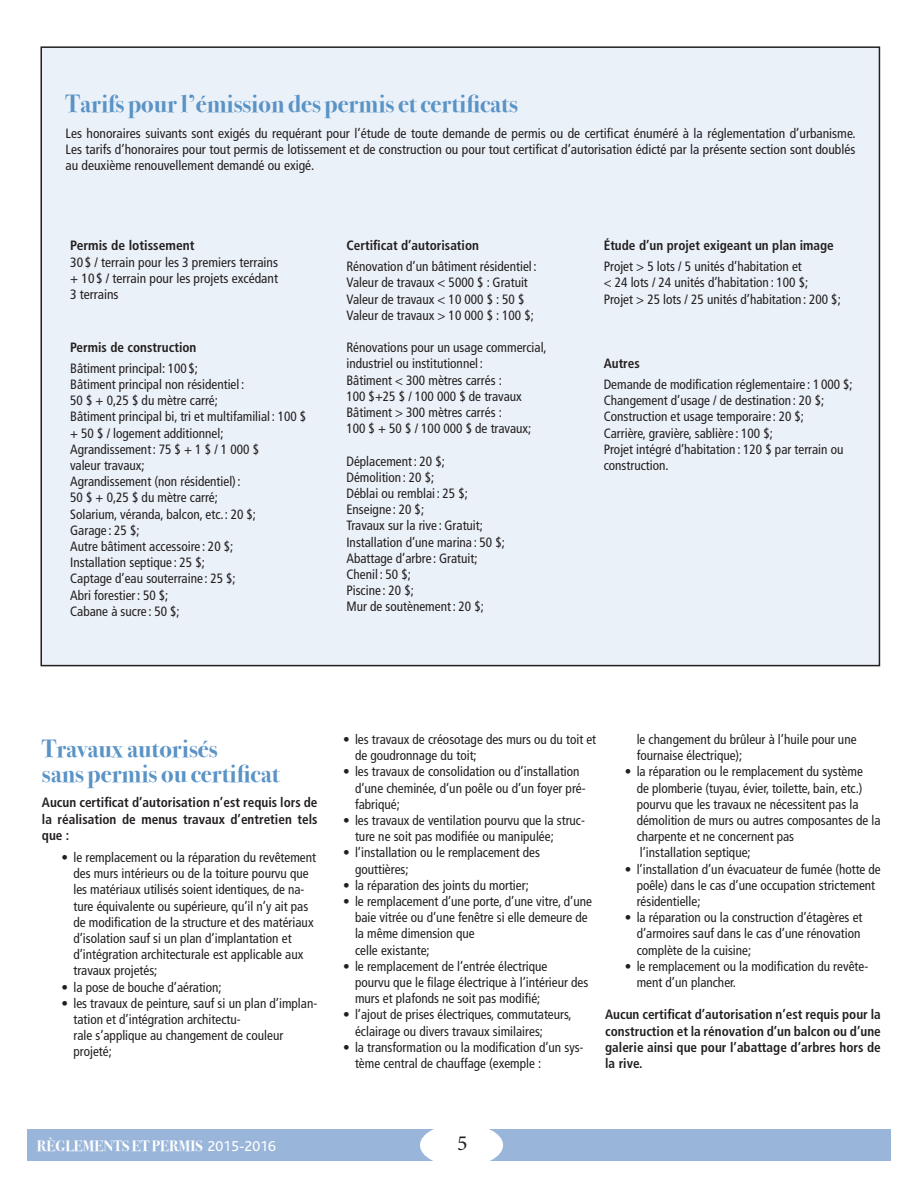
<style>
.page{position:relative;width:918px;height:1188px;background:#fff}
.page>*{position:absolute;margin:0;border:0;box-sizing:border-box;transform-origin:0 0}
.t1{font:700 24.75px/25.5px "Bodoni Svty Two OSITCTT";color:#5a93c6}
.t2{font:21.6px "Minion Pro";color:#231f20}
.t3{font:700 15px "Bodoni Svty Two OSITCTT";color:#fff}
.t4{font:condensed 13.5px/16.2px "Frutiger";color:#231f20}
.t5{font:700 condensed 13.5px/16.2px "Frutiger";color:#231f20;text-align:justify}
.s1{font-family:"Bliss";font-weight:400}
</style>
<div class="page">
<div style="left:27px;top:1130px;width:864px;height:31px;background:#99b6da"></div>
<div style="left:420px;top:1124px;width:83px;height:43px;background:#fff;border-radius:50%"></div>
<div style="left:41px;top:47px;width:838px;height:619px;background:#ebf1f8"></div>
<h1 class="t1" style="left:66px;top:92px;width:454px">Tarifs pour l’émission des permis et certificats</h1>
<p class="t4" style="left:66px;top:125px;width:792px;text-align:justify">Les honoraires suivants sont exigés du requérant pour l’étude de toute demande de permis ou de certificat énuméré à la réglementation d’urbanisme.<br>Les tarifs d’honoraires pour tout permis de lotissement et de construction ou pour tout certificat d’autorisation édicté par la présente section sont doublés au deuxième renouvellement demandé ou exigé.</p>
<p class="t5" style="left:70px;top:238px;width:126px">Permis de lotissement</p>
<p class="t4" style="left:70px;top:254px;width:209px;text-align:justify">30 $ / terrain pour les 3 premiers terrains + 10 $ / terrain pour les projets excédant 3 terrains</p>
<p class="t5" style="left:70px;top:339px;width:128px">Permis de construction</p>
<p class="t4" style="left:70px;top:360px;width:238px">Bâtiment principal: 100 $;<br>Bâtiment principal non résidentiel :<br>50 $ + 0,25 $ du mètre carré;<br>Bâtiment principal bi, tri et multifamilial : 100 $ + 50 $ / logement additionnel;<br>Agrandissement: 75 $ + 1 $ / 1 000 $<br>valeur travaux;<br>Agrandissement (non résidentiel):<br>50 $ + 0,25 $ du mètre carré;<br>Solarium, véranda, balcon, etc.: 20 $;<br>Garage : 25 $;<br>Autre bâtiment accessoire : 20 $;<br>Installation septique : 25 $;<br>Captage d’eau souterraine : 25 $;<br>Abri forestier: 50 $;<br>Cabane à sucre : 50 $;</p>
<p class="t5" style="left:346px;top:238px;width:134px">Certificat d’autorisation</p>
<p class="t4" style="left:346px;top:258px;width:192px">Rénovation d’un bâtiment résidentiel :<br>Valeur de travaux &lt; 5000 $ : Gratuit Valeur de travaux &lt; 10 000 $ : 50 $ Valeur de travaux &gt; 10 000 $ : 100 $;</p>
<p class="t4" style="left:346px;top:340px;width:202px">Rénovations pour un usage commercial, industriel ou institutionnel :<br>Bâtiment &lt; 300 mètres carrés :<br>100 $+25 $ / 100 000 $ de travaux<br>Bâtiment &gt; 300 mètres carrés :<br>100 $ + 50 $ / 100 000 $ de travaux;</p>
<p class="t4" style="left:346px;top:453px;width:160px">Déplacement: 20 $;<br>Démolition : 20 $;<br>Déblai ou remblai : 25 $;<br>Enseigne : 20 $;<br>Travaux sur la rive : Gratuit;<br>Installation d’une marina : 50 $;<br>Abattage d’arbre : Gratuit;<br>Chenil : 50 $;<br>Piscine : 20 $;<br>Mur de soutènement: 20 $;</p>
<p class="t5" style="left:604px;top:238px;width:232px">Étude d’un projet exigeant un plan image</p>
<p class="t4" style="left:604px;top:259px;width:239px">Projet &gt; 5 lots / 5 unités d’habitation et<br>&lt; 24 lots / 24 unités d’habitation : 100 $;<br>Projet &gt; 25 lots / 25 unités d’habitation : 200 $;</p>
<p class="t5" style="left:604px;top:356px;width:38px">Autres</p>
<p class="t4" style="left:604px;top:376px;width:251px">Demande de modification réglementaire : 1 000 $; Changement d’usage / de destination : 20 $; Construction et usage temporaire : 20 $;<br>Carrière, gravière, sablière : 100 $;<br>Projet intégré d’habitation : 120 $ par terrain ou construction.</p>
<h1 class="t1" style="left:42px;top:736px;width:239px">Travaux autorisés<br>sans permis ou certificat</h1>
<p class="t5" style="left:42px;top:795px;width:277px">Aucun certificat d’autorisation n’est requis lors de la réalisation de menus travaux d’entretien tels que :</p>
<p class="t4" style="left:73px;top:849px;width:244px;text-indent:-12px">• le remplacement ou la réparation du revêtement des murs intérieurs ou de la toiture pourvu que les matériaux utilisés soient identiques, de na&shy;ture équivalente ou supérieure, qu’il n’y ait pas de modification de la structure et des matériaux d’isolation sauf si un plan d’implantation et d’intégration architecturale est applicable aux travaux projetés;</p>
<p class="t4" style="left:61px;top:979px;width:162px">• la pose de bouche d’aération;</p>
<p class="t4" style="left:73px;top:995px;width:245px;text-indent:-12px">• les travaux de peinture, sauf si un plan d’implan&shy;tation et d’intégration architectu-<br>rale s’applique au changement de couleur projeté;</p>
<p class="t4" style="left:355px;top:731px;width:243px;text-indent:-12px">• les travaux de créosotage des murs ou du toit et de goudronnage du toit;</p>
<p class="t4" style="left:355px;top:764px;width:232px;text-indent:-12px">• les travaux de consolidation ou d’installation d’une cheminée, d’un poêle ou d’un foyer pré&shy;fabriqué;</p>
<p class="t4" style="left:355px;top:812px;width:231px;text-indent:-12px">• les travaux de ventilation pourvu que la struc&shy;ture ne soit pas modifiée ou manipulée;</p>
<p class="t4" style="left:355px;top:845px;width:186px;text-indent:-12px">• l’installation ou le remplacement des gouttières;</p>
<p class="t4" style="left:343px;top:877px;width:187px">• la réparation des joints du mortier;</p>
<p class="t4" style="left:355px;top:893px;width:238px;text-indent:-12px">• le remplacement d’une porte, d’une vitre, d’une baie vitrée ou d’une fenêtre si elle demeure de la même dimension que<br>celle existante;</p>
<p class="t4" style="left:355px;top:958px;width:235px;text-indent:-12px">• le remplacement de l’entrée électrique<br>pourvu que le filage électrique à l’intérieur des murs et plafonds ne soit pas modifié;</p>
<p class="t4" style="left:355px;top:1007px;width:218px;text-indent:-12px">• l’ajout de prises électriques, commutateurs, éclairage ou divers travaux similaires;</p>
<p class="t4" style="left:355px;top:1039px;width:230px;text-indent:-12px">• la transformation ou la modification d’un sys&shy;tème central de chauffage (exemple :</p>
<p class="t4" style="left:637px;top:731px;width:221px">le changement du brûleur à l’huile pour une fournaise électrique);</p>
<p class="t4" style="left:637px;top:764px;width:245px;text-indent:-12px">• la réparation ou le remplacement du système<br>de plomberie (tuyau, évier, toilette, bain, etc.) pourvu que les travaux ne nécessitent pas la démolition de murs ou autres composantes de la charpente et ne concernent pas<br>l’installation septique;</p>
<p class="t4" style="left:637px;top:861px;width:246px;text-indent:-12px">• l’installation d’un évacuateur de fumée (hotte de poêle) dans le cas d’une occupation strictement résidentielle;</p>
<p class="t4" style="left:637px;top:910px;width:227px;text-indent:-12px">• la réparation ou la construction d’étagères et d’armoires sauf dans le cas d’une rénovation complète de la cuisine;</p>
<p class="t4" style="left:637px;top:958px;width:233px;text-indent:-12px">• le remplacement ou la modification du revête&shy;ment d’un plancher.</p>
<p class="t5" style="left:605px;top:1007px;width:277px">Aucun certificat d’autorisation n’est requis pour la construction et la rénovation d’un balcon ou d’une galerie ainsi que pour l’abattage d’arbres hors de la rive.</p>
<p class="t3" style="left:37px;top:1137px;width:240px">RÈGLEMENTS ET PERMIS <span class="s1">2015-2016</span></p>
<h2 class="t2" style="left:457px;top:1128px;width:12px">5</h2>
</div>
